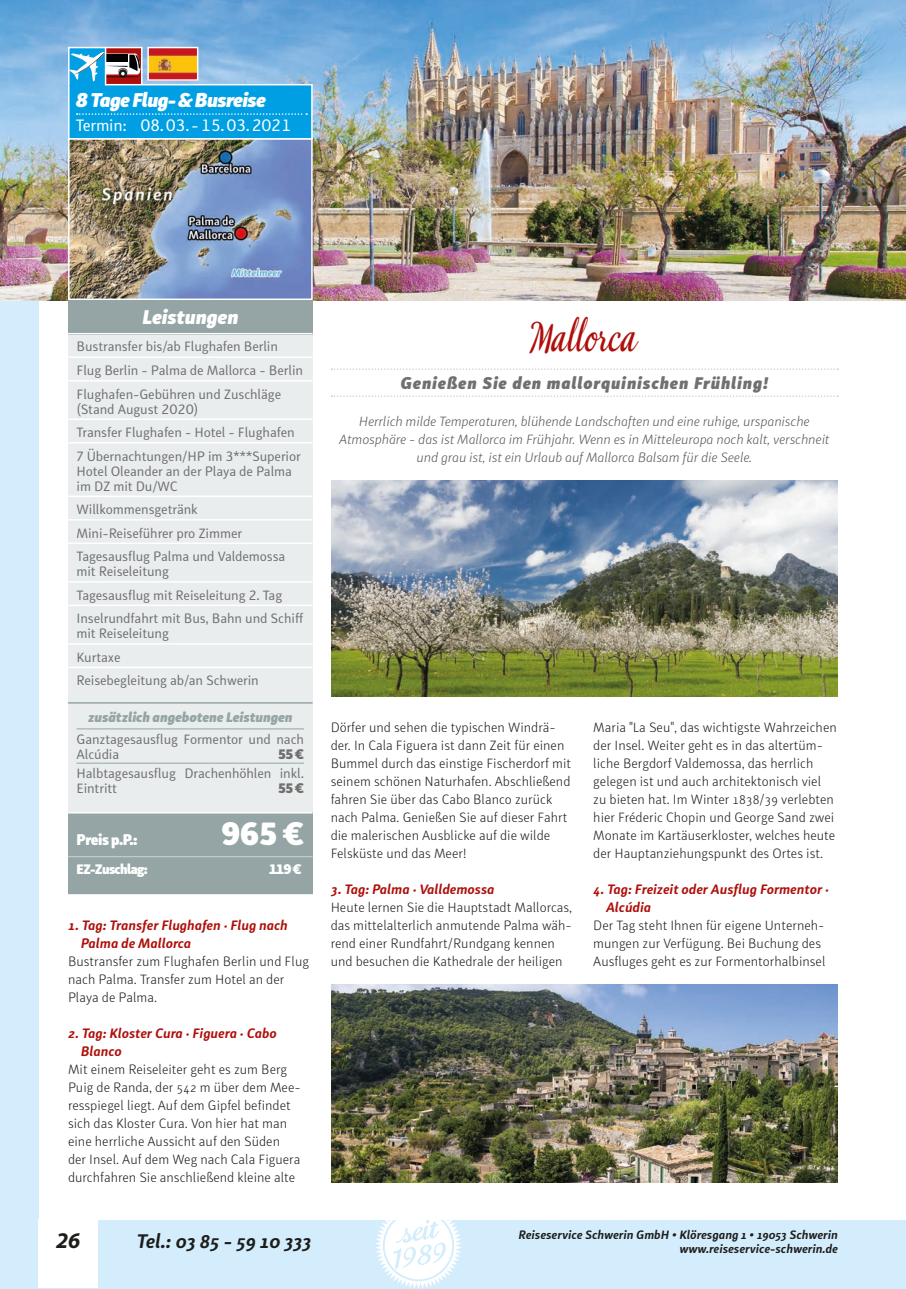
<style>
.page{position:relative;width:906px;height:1289px;background:#fff}
.page>*{position:absolute;margin:0;border:0;box-sizing:border-box;transform-origin:0 0}
.REISETITEL{font:51px "Idea";color:#ae0f0a;scale:.8 1}
.PREIS{font:900 31.5px "Submariner R24";color:#fff}
.t1{font:italic 700 22.5px "Myriad Pro";color:#1d1d1b}
.REISETYP{font:italic 900 19.5px "Submariner R24";letter-spacing:-.03em;color:#fff}
.t2{font:italic 700 19.5px "Submariner R24";color:#1d1d1b}
.LEISTUNGENUEBERSCHRI{font:italic 900 19.5px "Submariner R24";color:#fff}
.REISEUNTERTITEL{font:italic 900 16.5px "Submariner R24";letter-spacing:.055em;color:#70706f}
.REISETERMINE{font:16.5px "Submariner R24";letter-spacing:-.02em;color:#fff}
.PREIS-2{font:900 15px "Submariner R24";letter-spacing:-.025em;color:#fff}
.TAGBESCHREIBUNG{font:300 13.5px/18px "Submariner R24";color:#1d1d1b}
.REISELEISTUNGEN{font:13.5px/15px "Submariner R24";letter-spacing:-.01em;color:#70706f}
.REISEEINLEITUNG{font:italic 300 13.5px/18px "Submariner R24";letter-spacing:-.01em;color:#575756;text-align:center}
.TAG{font:italic 700 13.5px/18px "Submariner R24";color:#ae0f0a}
.ZL{font:13.5px/15px "Submariner R24";letter-spacing:-.01em;color:#70706f}
.ZLTITEL{font:italic 900 13.5px "Submariner R24";color:#95a5a5}
.PREISZUSATZ{font:900 13.5px "Submariner R24";letter-spacing:-.05em;color:#fff}
.ZL-2{font:900 13.5px "Submariner R24";color:#70706f}
.t3{font:italic 700 12px/14.4px "Submariner R24";color:#1d1d1b;text-align:right}
</style>
<div class="page">
<div style="left:0;top:1220px;width:906px;height:68px;background:#d4edfc"></div>
<div style="left:0;top:0;width:38px;height:1288px;background:#d4edfc"></div>
<img style="left:0;top:0;width:906px;height:300px">
<div style="left:105px;top:48px;width:37px;height:37px;background:#ae0f0a"></div>
<div style="left:104px;top:47px;width:38px;height:39px;border:2px solid #fff"></div>
<img style="left:67px;top:137px;width:246px;height:164px">
<div style="left:69px;top:85px;width:243px;height:54px;background:#009fe3"></div>
<svg style="left:77px;top:113px;width:230px;height:2px"></svg>
<div style="left:68px;top:84px;width:245px;height:55px;border:2px solid #fff"></div>
<div style="left:68px;top:300px;width:245px;height:594px;background:#e9edee"></div>
<div style="left:68px;top:300px;width:245px;height:34px;background:#95a5a5"></div>
<hr style="left:68px;top:333px;width:245px;height:1px;background:#fff">
<hr style="left:68px;top:356px;width:245px;height:2px;background:#fff">
<hr style="left:68px;top:380px;width:245px;height:1px;background:#fff">
<hr style="left:68px;top:418px;width:245px;height:2px;background:#fff">
<hr style="left:68px;top:442px;width:245px;height:1px;background:#fff">
<hr style="left:68px;top:495px;width:245px;height:2px;background:#fff">
<hr style="left:68px;top:519px;width:245px;height:1px;background:#fff">
<hr style="left:68px;top:542px;width:245px;height:2px;background:#fff">
<hr style="left:68px;top:581px;width:245px;height:1px;background:#fff">
<hr style="left:68px;top:604px;width:245px;height:2px;background:#fff">
<hr style="left:68px;top:643px;width:245px;height:1px;background:#fff">
<hr style="left:68px;top:666px;width:245px;height:2px;background:#fff">
<hr style="left:68px;top:702px;width:245px;height:1px;background:#95a5a5">
<hr style="left:77px;top:728px;width:227px;height:1px;background:#95a5a5">
<hr style="left:77px;top:762px;width:227px;height:1px;background:#95a5a5">
<div style="left:68px;top:812px;width:245px;height:82px;background:#95a5a5"></div>
<hr style="left:68px;top:812px;width:245px;height:1px;background:#fff">
<hr style="left:68px;top:856px;width:245px;height:1px;background:#c9d2d3">
<svg style="left:331px;top:368px;width:507px;height:2px"></svg>
<svg style="left:331px;top:395px;width:507px;height:2px"></svg>
<div style="left:69px;top:48px;width:37px;height:37px;background:#009fe3"></div>
<svg style="left:71px;top:51px;width:69px;height:31px"></svg>
<div style="left:68px;top:47px;width:38px;height:39px;border:2px solid #fff"></div>
<img style="left:150px;top:50px;width:45px;height:28px">
<div style="left:147px;top:47px;width:51px;height:34px;border:2px solid #fff"></div>
<img style="left:332px;top:480px;width:506px;height:216px">
<img style="left:332px;top:984px;width:506px;height:198px">
<svg style="left:376px;top:1220px;width:85px;height:68px"></svg>
<div style="left:38px;top:1218px;width:60px;height:69px;background:#fff"></div>
<p class="REISETYP" style="left:76px;top:86px;width:191px">8 Tage Flug- &amp; Busreise</p>
<p class="REISETERMINE" style="left:76px;top:114px;width:217px">Termin: 08. 03. - 15. 03. 2021</p>
<p class="LEISTUNGENUEBERSCHRI" style="left:142px;top:303px;width:97px">Leistungen</p>
<p class="REISELEISTUNGEN" style="left:77px;top:339px;width:203px">Bustransfer bis/ab Flughafen Berlin</p>
<p class="REISELEISTUNGEN" style="left:77px;top:362px;width:228px">Flug Berlin - Palma de Mallorca - Berlin</p>
<p class="REISELEISTUNGEN" style="left:77px;top:386px;width:206px">Flughafen-Gebühren und Zuschläge (Stand August 2020)</p>
<p class="REISELEISTUNGEN" style="left:77px;top:424px;width:220px">Transfer Flughafen - Hotel - Flughafen</p>
<p class="REISELEISTUNGEN" style="left:77px;top:448px;width:226px">7 Übernachtungen/HP im 3***Superior<br>Hotel Oleander an der Playa de Palma im DZ mit Du/WC</p>
<p class="REISELEISTUNGEN" style="left:77px;top:501px;width:123px">Willkommensgetränk</p>
<p class="REISELEISTUNGEN" style="left:77px;top:525px;width:167px">Mini-Reiseführer pro Zimmer</p>
<p class="REISELEISTUNGEN" style="left:77px;top:548px;width:210px">Tagesausflug Palma und Valdemossa mit Reiseleitung</p>
<p class="REISELEISTUNGEN" style="left:77px;top:587px;width:207px">Tagesausflug mit Reiseleitung 2. Tag</p>
<p class="REISELEISTUNGEN" style="left:77px;top:610px;width:228px">Inselrundfahrt mit Bus, Bahn und Schiff mit Reiseleitung</p>
<p class="REISELEISTUNGEN" style="left:77px;top:649px;width:46px">Kurtaxe</p>
<p class="REISELEISTUNGEN" style="left:77px;top:672px;width:184px">Reisebegleitung ab/an Schwerin</p>
<p class="ZLTITEL" style="left:88px;top:707px;width:206px">zusätzlich angebotene Leistungen</p>
<p class="ZL" style="left:77px;top:731px;width:229px">Ganztagesausflug Formentor und nach<br>Alcúdia</p>
<p class="ZL-2" style="left:278px;top:745px;width:27px">55 €</p>
<p class="ZL" style="left:77px;top:765px;width:229px">Halbtagesausflug Drachenhöhlen inkl.<br>Eintritt</p>
<p class="ZL-2" style="left:278px;top:779px;width:27px">55 €</p>
<p class="PREIS-2" style="left:77px;top:829px;width:63px">Preis p.P.:</p>
<p class="PREIS" style="left:221px;top:812px;width:84px">965 €</p>
<p class="PREISZUSATZ" style="left:77px;top:859px;width:73px">EZ-Zuschlag:</p>
<p class="PREISZUSATZ" style="left:269px;top:859px;width:34px">119 €</p>
<p class="TAG" style="left:81px;top:916px;width:208px;text-indent:-13px">1. Tag: Transfer Flughafen · Flug nach<br>Palma de Mallorca</p>
<p class="TAGBESCHREIBUNG" style="left:68px;top:952px;width:242px">Bustransfer zum Flughafen Berlin und Flug nach Palma. Transfer zum Hotel an der<br>Playa de Palma.</p>
<p class="TAG" style="left:81px;top:1024px;width:197px;text-indent:-13px">2. Tag: Kloster Cura · Figuera · Cabo<br>Blanco</p>
<p class="TAGBESCHREIBUNG" style="left:68px;top:1060px;width:234px">Mit einem Reiseleiter geht es zum Berg Puig de Randa, der 542 m über dem Mee&shy;resspiegel liegt. Auf dem Gipfel befindet sich das Kloster Cura. Von hier hat man eine herrliche Aussicht auf den Süden der Insel. Auf dem Weg nach Cala Figuera durchfahren Sie anschließend kleine alte</p>
<p class="REISETITEL" style="left:531px;top:311px;width:141px">Mallorca</p>
<p class="REISEUNTERTITEL" style="left:400px;top:371px;width:369px">Genießen Sie den mallorquinischen Frühling!</p>
<p class="REISEEINLEITUNG" style="left:339px;top:412px;width:492px">Herrlich milde Temperaturen, blühende Landschaften und eine ruhige, urspanische<br>Atmosphäre - das ist Mallorca im Frühjahr. Wenn es in Mitteleuropa noch kalt, verschneit und grau ist, ist ein Urlaub auf Mallorca Balsam für die Seele.</p>
<p class="TAGBESCHREIBUNG" style="left:331px;top:718px;width:242px">Dörfer und sehen die typischen Windrä&shy;der. In Cala Figuera ist dann Zeit für einen Bummel durch das einstige Fischerdorf mit seinem schönen Naturhafen. Abschließend fahren Sie über das Cabo Blanco zurück nach Palma. Genießen Sie auf dieser Fahrt die malerischen Ausblicke auf die wilde Felsküste und das Meer!</p>
<p class="TAG" style="left:331px;top:880px;width:165px">3. Tag: Palma · Valldemossa</p>
<p class="TAGBESCHREIBUNG" style="left:331px;top:898px;width:243px">Heute lernen Sie die Hauptstadt Mallorcas, das mittelalterlich anmutende Palma wäh&shy;rend einer Rundfahrt/Rundgang kennen und besuchen die Kathedrale der heiligen</p>
<p class="TAGBESCHREIBUNG" style="left:593px;top:718px;width:245px">Maria "La Seu", das wichtigste Wahrzeichen der Insel. Weiter geht es in das altertüm&shy;liche Bergdorf Valdemossa, das herrlich gelegen ist und auch architektonisch viel zu bieten hat. Im Winter 1838/39 verlebten hier Fréderic Chopin und George Sand zwei Monate im Kartäuserkloster, welches heute der Hauptanziehungspunkt des Ortes ist.</p>
<p class="TAG" style="left:606px;top:880px;width:224px;text-indent:-13px">4. Tag: Freizeit oder Ausflug Formentor ·<br>Alcúdia</p>
<p class="TAGBESCHREIBUNG" style="left:593px;top:916px;width:234px">Der Tag steht Ihnen für eigene Unterneh&shy;mungen zur Verfügung. Bei Buchung des<br>Ausfluges geht es zur Formentorhalbinsel</p>
<h3 class="t1" style="left:56px;top:1225px;width:26px">26</h3>
<p class="t3" style="left:518px;top:1226px;width:321px">Reiseservice Schwerin GmbH • Klöresgang 1 • 19053 Schwerin www.reiseservice-schwerin.de</p>
<h3 class="t2" style="left:136px;top:1227px;width:177px">Tel.: 03 85 - 59 10 333</h3>
</div>
